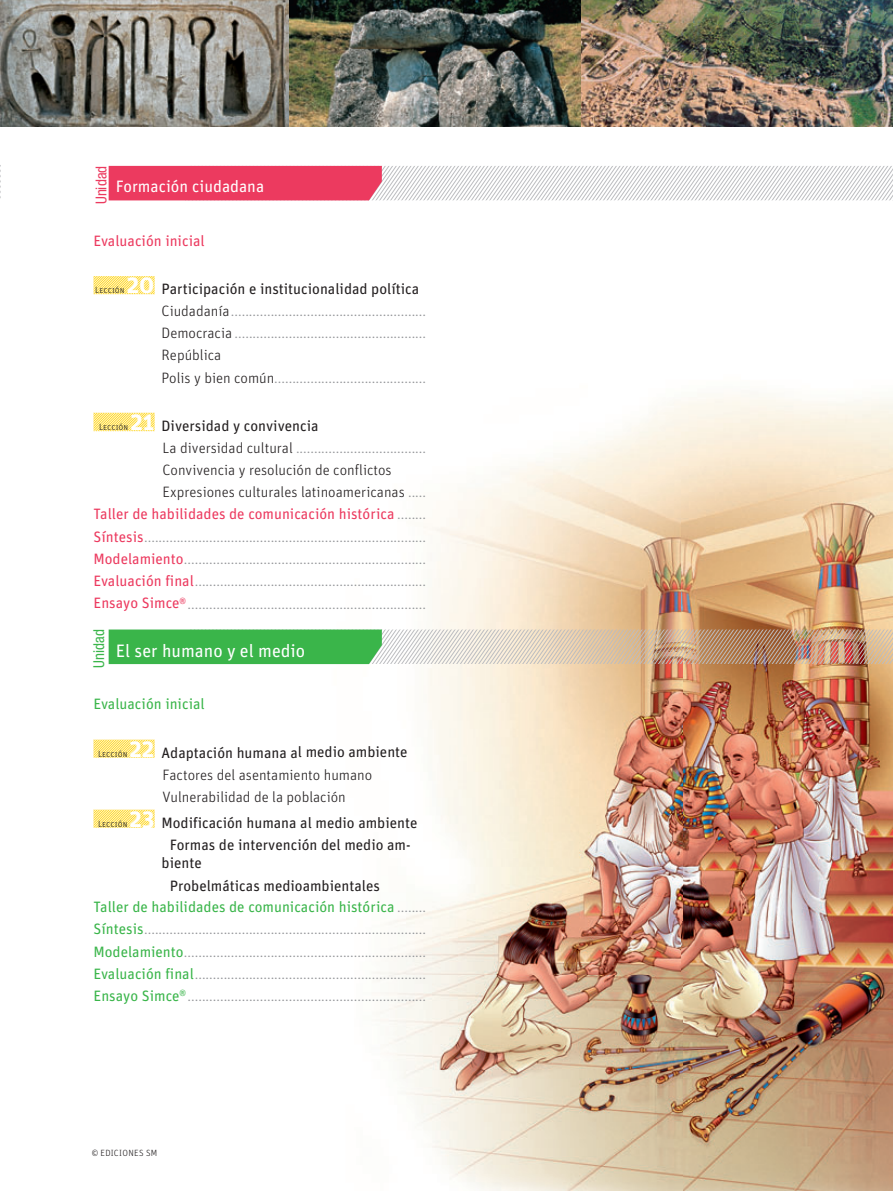
<style>
.page{position:relative;width:893px;height:1191px;background:#fff}
.page>*{position:absolute;margin:0;border:0;box-sizing:border-box;transform-origin:0 0}
.t1{font:18px "Unit Pro";color:#fff}
.t2{font:16.5px "Unit Pro";color:#fff}
.t3{font:300 15px/22.2px "Unit Pro";color:#939598}
.t4{font:300 15px/21.9px "Unit Pro";color:#231f20}
.t5{font:15px/22.2px "Unit Pro";color:#231f20}
.t6{font:15px "Unit Pro";color:#ec3a5f}
.t7{font:15px "Unit Pro";color:#3ab54a}
.t8{font:condensed 15px "Helvetica Neue LT Std";color:#ec3a5f}
.t9{font:condensed 15px "Helvetica Neue LT Std";color:#3ab54a}
.t10{font:300 9px "Unit Pro";color:#231f20}
.t11{font:300 9px "Unit Pro";letter-spacing:.035em;color:#231f20}
.s1{font-weight:700;font-size:24px;color:#fff}
.s2{font-weight:400;color:#231f20}
.s3{color:#231f20}
.s4{color:#939598}
.s5{font-weight:300;color:#939598}
.s6{font-weight:400;color:#ec3a5f}
.s7{font-weight:400}
.s8{font-weight:400;color:#3ab54a}
</style>
<div class="page">
<img style="left:312px;top:392px;width:581px;height:798px">
<svg style="left:109px;top:166px;width:784px;height:34px"></svg>
<div style="left:116px;top:179px;width:252px;height:17px;background:#ec3a5f"></div>
<img style="left:109px;top:629px;width:784px;height:35px">
<div style="left:116px;top:643px;width:252px;height:17px;background:#3ab54a"></div>
<svg style="left:94px;top:276px;width:61px;height:18px"></svg>
<svg style="left:94px;top:413px;width:61px;height:18px"></svg>
<svg style="left:94px;top:739px;width:61px;height:19px"></svg>
<svg style="left:94px;top:809px;width:61px;height:19px"></svg>
<img style="left:1px;top:0;width:289px;height:127px">
<img style="left:290px;top:0;width:291px;height:127px">
<img style="left:581px;top:0;width:312px;height:127px">
<p class="t8" style="left:92px;top:204px;width:40px;rotate:-90deg">Unidad</p>
<p class="t2" style="left:116px;top:180px;width:150px">Formación ciudadana</p>
<p class="t6" style="left:94px;top:235px;width:113px">Evaluación inicial</p>
<p class="t10" style="left:95px;top:286px;width:31px">Lección</p>
<p class="t3" style="left:162px;top:279px;width:266px;text-indent:-35px"><span class="s1">20</span> <span class="s2">Participación e institucionalidad política </span><span class="s3">Ciudadanía</span> ......................................................<br><span class="s3">Democracia</span> .....................................................<br><span class="s3">República<br>Polis y bien común</span>..........................................</p>
<p class="t10" style="left:99px;top:423px;width:31px">Lección</p>
<p class="t5" style="left:131px;top:416px;width:190px"><span class="s1">21</span> Diversidad y convivencia</p>
<p class="t3" style="left:163px;top:438px;width:265px"><span class="s3">La diversidad cultural</span> ....................................</p>
<p class="t4" style="left:163px;top:460px;width:231px">Convivencia y resolución de conflictos</p>
<p class="t4" style="left:163px;top:482px;width:265px">Expresiones culturales latinoamericanas <span class="s4">.....</span></p>
<p class="t6" style="left:94px;top:508px;width:334px">Taller de habilidades de comunicación histórica <span class="s5">........</span></p>
<p class="t3" style="left:94px;top:527px;width:334px"><span class="s6">Síntesis</span> ..............................................................................</p>
<p class="t3" style="left:94px;top:549px;width:334px"><span class="s6">Modelamiento</span> ...................................................................</p>
<p class="t3" style="left:94px;top:571px;width:334px"><span class="s6">Evaluación final</span> ................................................................</p>
<p class="t3" style="left:94px;top:593px;width:334px"><span class="s6">Ensayo Simce</span><sup>®</sup> ..................................................................</p>
<p class="t9" style="left:90px;top:668px;width:40px;rotate:-90deg">Unidad</p>
<p class="t1" style="left:116px;top:644px;width:191px">El ser humano y el medio</p>
<p class="t7" style="left:94px;top:698px;width:113px">Evaluación inicial</p>
<p class="t10" style="left:98px;top:750px;width:31px">Lección</p>
<p class="t4" style="left:163px;top:743px;width:246px;text-indent:-33px"><span class="s1">22</span> <span class="s7">Adaptación humana al medio ambiente<br></span>Factores del asentamiento humano<br>Vulnerabilidad de la población</p>
<p class="t10" style="left:98px;top:820px;width:31px">Lección</p>
<p class="t5" style="left:170px;top:813px;width:249px;text-indent:-40px"><span class="s1">23</span> Modificación humana al medio ambiente<br>Formas de intervención del medio am-</p>
<p class="t5" style="left:162px;top:853px;width:42px">biente</p>
<p class="t5" style="left:170px;top:875px;width:212px">Probelmáticas medioambientales</p>
<p class="t7" style="left:94px;top:901px;width:334px">Taller de habilidades de comunicación histórica <span class="s5">........</span></p>
<p class="t3" style="left:94px;top:919px;width:334px"><span class="s8">Síntesis</span> ..............................................................................</p>
<p class="t3" style="left:94px;top:941px;width:334px"><span class="s8">Modelamiento</span> ...................................................................</p>
<p class="t3" style="left:94px;top:964px;width:334px"><span class="s8">Evaluación final</span> ................................................................</p>
<p class="t3" style="left:94px;top:986px;width:334px"><span class="s8">Ensayo Simce</span><sup>®</sup> ..................................................................</p>
<p class="t11" style="left:92px;top:1149px;width:67px">© EDICIONES SM</p>
</div>
